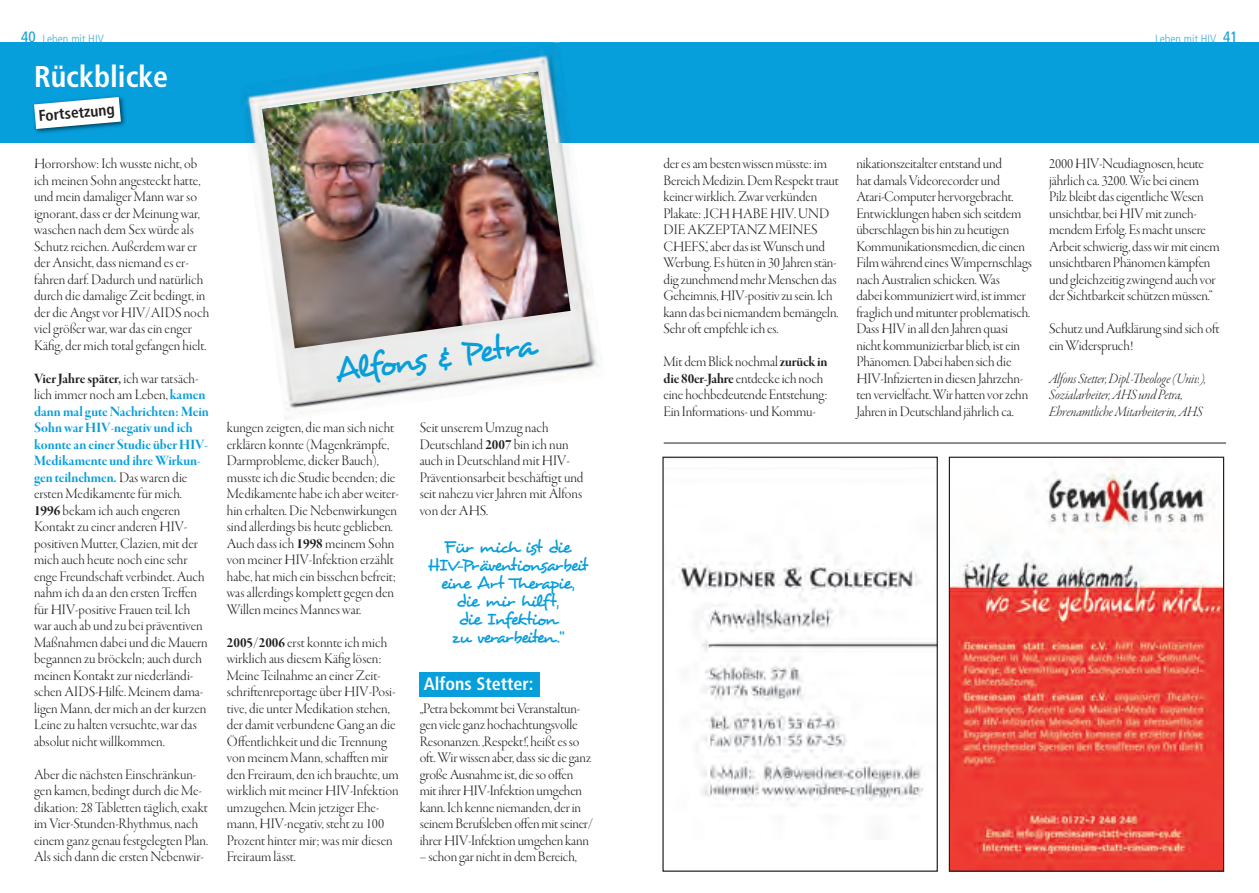
<style>
.page{position:relative;width:1259px;height:893px;background:#fff}
.page>*{position:absolute;margin:0;border:0;box-sizing:border-box;transform-origin:0 0}
.t1{font:34.05px "Desyrel";color:#069edb}
.t2{font:700 condensed 30px "Frutiger LT Std";color:#fff}
.t3{font:18px/18px "Desyrel";letter-spacing:-.075em;color:#069edb;text-align:center}
.t4{font:700 condensed 18px "Frutiger LT Std";color:#fff}
.t5{font:700 condensed 15.45px "Frutiger LT Std";color:#231f20}
.t6{font:15px/16.5px "Garamond Premr Pro Lt Disp";letter-spacing:-.005em;color:#231f20}
.t7{font:15px/16.5px "Garamond Premr Pro Bd Disp";color:#069edb}
.t8{font:15px/16.5px "Garamond Premr Pro Lt It Disp";letter-spacing:-.005em;color:#231f20}
.t9{font:15px "Garamond Premr Pro Bd Disp";color:#231f20}
.t10{font:300 condensed 12px "Frutiger LT Std";color:#48ace0}
.s1{font-weight:400;font-size:15px;color:#069edb}
.s2{font-family:"Garamond Premr Pro Lt Disp"}
.s3{font-family:"Garamond Premr Pro Bd Disp";color:#069edb}
.s4{font-family:"Garamond Premr Pro Lt Disp";color:#231f20}
.s5{font-family:"Garamond Premr Pro Bd Disp"}
</style>
<div class="page">
<div style="left:663px;top:43px;width:596px;height:100px;background:#069edb"></div>
<div style="left:420px;top:672px;width:120px;height:24px;background:#069edb"></div>
<div style="left:0;top:43px;width:747px;height:100px;background:#069edb"></div>
<img style="left:673px;top:558px;width:263px;height:247px">
<div style="left:662px;top:457px;width:276px;height:415px;border:1px solid #231f20"></div>
<img style="left:950px;top:459px;width:272px;height:411px">
<div style="left:948px;top:457px;width:276px;height:415px;border:1px solid #231f20"></div>
<hr style="left:663px;top:443px;width:563px;height:1px;background:#231f20">
<img style="left:246px;top:42px;width:359px;height:378px">
<img style="left:244px;top:43px;width:329px;height:100px">
<img style="left:267px;top:143px;width:303px;height:205px">
<img style="left:262px;top:72px;width:286px;height:71px">
<img style="left:33px;top:96px;width:93px;height:37px">
<svg style="left:34px;top:97px;width:87px;height:32px;background:#c1e0ed"></svg>
<p class="t10" style="left:21px;top:32px;width:84px"><span class="s1">40</span> Leben mit HIV</p>
<p class="t10" style="left:1155px;top:32px;width:84px">Leben mit HIV <span class="s1">41</span></p>
<h2 class="t2" style="left:34px;top:59px;width:136px">Rückblicke</h2>
<p class="t5" style="left:38px;top:107px;width:78px;rotate:-5deg">Fortsetzung</p>
<p class="t6" style="left:34px;top:156px;width:177px">Horrorshow: Ich wusste nicht, ob ich meinen Sohn angesteckt hatte, und mein damaliger Mann war so ignorant, dass er der Meinung war, waschen nach dem Sex würde als Schutz reichen. Außerdem war er der Ansicht, dass niemand es er&shy;fahren darf. Dadurch und natürlich durch die damalige Zeit bedingt, in der die Angst vor HIV/AIDS noch viel größer war, war das ein enger Käfig, der mich total gefangen hielt.</p>
<p class="t9" style="left:34px;top:370px;width:166px">Vier Jahre später, <span class="s2">ich war tatsäch-</span></p>
<p class="t6" style="left:34px;top:387px;width:173px">lich immer noch am Leben, <span class="s3">kamen</span></p>
<p class="t7" style="left:34px;top:404px;width:176px">dann mal gute Nachrichten: Mein<br>Sohn war HIV-negativ und ich konnte an einer Studie über HIV-<br>Medikamente und ihre Wirkun&shy;gen teilnehmen. <span class="s4">Das waren die</span></p>
<p class="t6" style="left:34px;top:486px;width:175px">ersten Medikamente für mich.<br><span class="s5">1996</span> bekam ich auch engeren<br>Kontakt zu einer anderen HIV&shy;positiven Mutter, Clazien, mit der mich auch heute noch eine sehr enge Freundschaft verbindet. Auch nahm ich da an den ersten Treffen für HIV-positive Frauen teil. Ich war auch ab und zu bei präventiven<br>Maßnahmen dabei und die Mauern begannen zu bröckeln; auch durch meinen Kontakt zur niederländi&shy;schen AIDS-Hilfe. Meinem dama&shy;ligen Mann, der mich an der kurzen<br>Leine zu halten versuchte, war das absolut nicht willkommen.</p>
<p class="t6" style="left:34px;top:766px;width:176px">Aber die nächsten Einschränkun&shy;gen kamen, bedingt durch die Me&shy;dikation: 28 Tabletten täglich, exakt im Vier-Stunden-Rhythmus, nach einem ganz genau festgelegten Plan.<br>Als sich dann die ersten Nebenwir-</p>
<h1 class="t1" style="left:332px;top:350px;width:203px;rotate:-8deg">Alfons &amp; Petra</h1>
<p class="t6" style="left:227px;top:420px;width:174px">kungen zeigten, die man sich nicht erklären konnte (Magenkrämpfe, Darmprobleme, dicker Bauch), musste ich die Studie beenden; die Medikamente habe ich aber weiter&shy;hin erhalten. Die Nebenwirkungen sind allerdings bis heute geblieben.<br>Auch dass ich <span class="s5">1998</span> meinem Sohn von meiner HIV-Infektion erzählt habe, hat mich ein bisschen befreit; was allerdings komplett gegen den Willen meines Mannes war.</p>
<p class="t6" style="left:227px;top:634px;width:173px"><span class="s5">2005/2006</span> erst konnte ich mich wirklich aus diesem Käfig lösen:<br>Meine Teilnahme an einer Zeit&shy;schriftenreportage über HIV-Posi&shy;tive, die unter Medikation stehen, der damit verbundene Gang an die<br>Öffentlichkeit und die Trennung von meinem Mann, schafften mir den Freiraum, den ich brauchte, um wirklich mit meiner HIV-Infektion umzugehen. Mein jetziger Ehe&shy;mann, HIV-negativ, steht zu 100<br>Prozent hinter mir; was mir diesen<br>Freiraum lässt.</p>
<p class="t6" style="left:420px;top:420px;width:165px">Seit unserem Umzug nach<br>Deutschland <span class="s5">2007</span> bin ich nun auch in Deutschland mit HIV-<br>Präventionsarbeit beschäftigt und seit nahezu vier Jahren mit Alfons von der AHS.</p>
<p class="t3" style="left:427px;top:538px;width:162px">Für mich ist die<br>HIV-Präventionsarbeit eine Art Therapie, die mir hilft,<br>die Infektion<br>zu verarbeiten .“</p>
<p class="t4" style="left:424px;top:673px;width:111px">Alfons Stetter:</p>
<p class="t6" style="left:420px;top:700px;width:175px">„Petra bekommt bei Veranstaltun&shy;gen viele ganz hochachtungsvolle Resonanzen. ,Respekt!‘, heißt es so oft. Wir wissen aber, dass sie die ganz große Ausnahme ist, die so offen mit ihrer HIV-Infektion umgehen kann. Ich kenne niemanden, der in seinem Berufsleben offen mit seiner/ ihrer HIV-Infektion umgehen kann</p>
<p class="t6" style="left:420px;top:849px;width:159px">– schon gar nicht in dem Bereich,</p>
<p class="t6" style="left:663px;top:156px;width:177px">der es am besten wissen müsste: im<br>Bereich Medizin. Dem Respekt traut keiner wirklich. Zwar verkünden<br>Plakate: ,ICH HABE HIV. UND<br>DIE AKZEPTANZ MEINES<br>CHEFS.‘, aber das ist Wunsch und<br>Werbung. Es hüten in 30 Jahren stän&shy;dig zunehmend mehr Menschen das<br>Geheimnis, HIV-positiv zu sein. Ich kann das bei niemandem bemängeln.<br>Sehr oft empfehle ich es.</p>
<p class="t6" style="left:663px;top:354px;width:166px">Mit dem Blick nochmal <span class="s5">zurück in die 80er-Jahre</span> entdecke ich noch eine hochbedeutende Entstehung:<br>Ein Informations- und Kommu-</p>
<p class="t6" style="left:856px;top:156px;width:177px">nikationszeitalter entstand und<br>hat damals Videorecorder und Atari-Computer hervorgebracht.<br>Entwicklungen haben sich seitdem überschlagen bis hin zu heutigen Kommunikationsmedien, die einen Film während eines Wimpernschlags nach Australien schicken. Was<br>dabei kommuniziert wird, ist immer fraglich und mitunter problematisch.<br>Dass HIV in all den Jahren quasi nicht kommunizierbar blieb, ist ein Phänomen. Dabei haben sich die HIV-Infizierten in diesen Jahrzehn&shy;ten vervielfacht. Wir hatten vor zehn Jahren in Deutschland jährlich ca.</p>
<p class="t6" style="left:1049px;top:156px;width:172px">2000 HIV-Neudiagnosen, heute jährlich ca. 3200. Wie bei einem Pilz bleibt das eigentliche Wesen unsichtbar, bei HIV mit zuneh&shy;mendem Erfolg. Es macht unsere Arbeit schwierig, dass wir mit einem unsichtbaren Phänomen kämpfen und gleichzeitig zwingend auch vor der Sichtbarkeit schützen müssen.“</p>
<p class="t6" style="left:1049px;top:321px;width:172px">Schutz und Aufklärung sind sich oft ein Widerspruch!</p>
<p class="t8" style="left:1049px;top:371px;width:158px">Alfons Stetter, Dipl.-Theologe (Univ.),<br>Sozialarbeiter, AHS und Petra,<br>Ehrenamtliche Mitarbeiterin, AHS</p>
</div>
